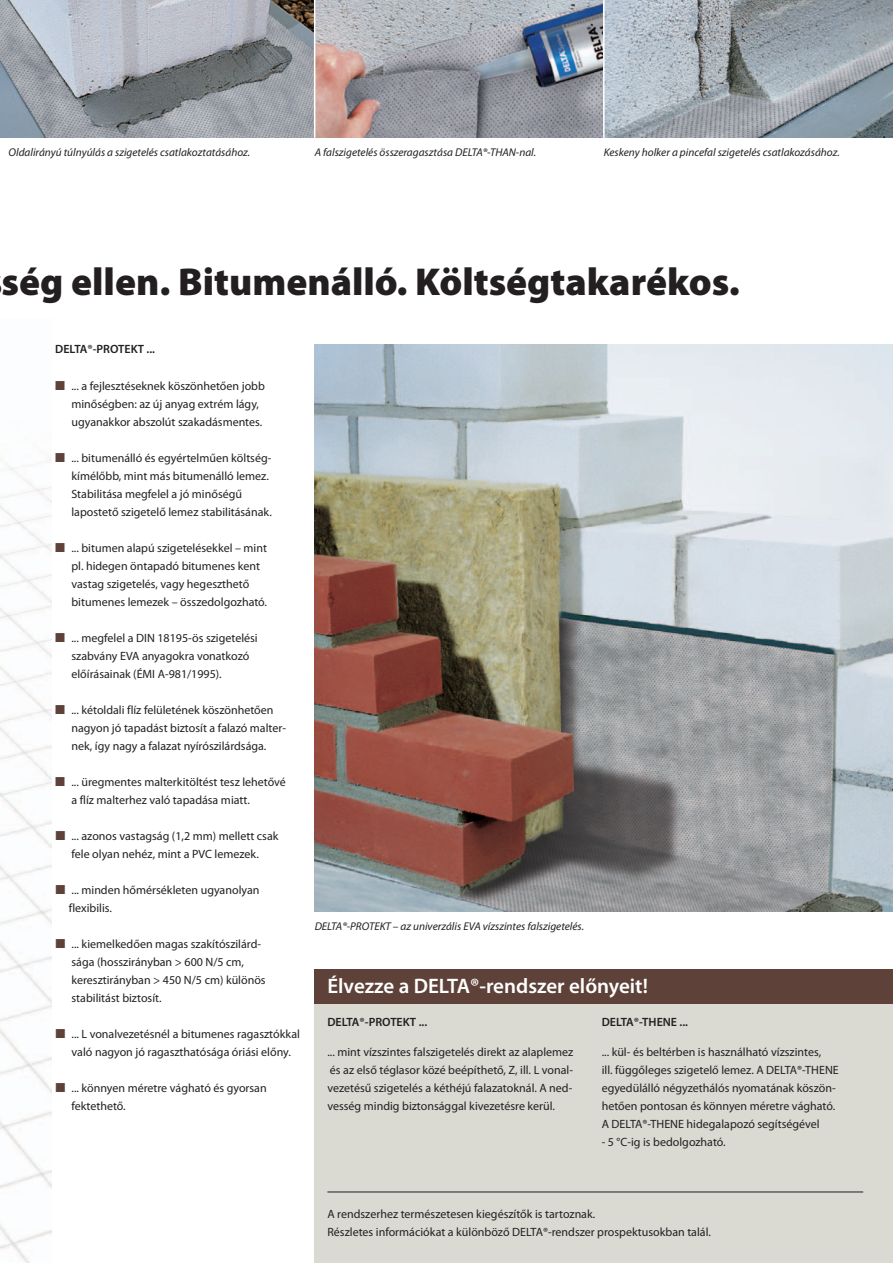
<style>
.page{position:relative;width:893px;height:1263px;background:#fff}
.page>*{position:absolute;margin:0;border:0;box-sizing:border-box;transform-origin:0 0}
.t1{font:900 39px "Myriad Pro Doerken";color:#231f20}
.t2{font:600 21px "Myriad Pro Doerken";color:#fff}
.t3{font:12px/18px "Myriad Pro Doerken";color:#231f20}
.t4{font:600 12px "Myriad Pro Doerken";color:#231f20}
.t5{font:italic 11.25px "Myriad Pro Doerken";color:#231f20}
.s1{font-weight:600;color:#5e4239}
</style>
<div class="page">
<img style="left:0;top:0;width:893px;height:138px">
<hr style="left:314px;top:0;width:1px;height:138px;background:#fff">
<hr style="left:603px;top:0;width:2px;height:138px;background:#fff">
<img style="left:315px;top:344px;width:578px;height:568px">
<div style="left:315px;top:969px;width:578px;height:294px;background:#dad9d2"></div>
<div style="left:315px;top:969px;width:578px;height:34px;background:#5e4239"></div>
<hr style="left:327px;top:1191px;width:536px;height:1px;background:#231f20">
<img style="left:0;top:457px;width:51px;height:806px">
<p class="t5" style="left:9px;top:145px;width:243px">Oldalirányú túlnyúlás a szigetelés csatlakoztatásához.</p>
<p class="t5" style="left:315px;top:145px;width:223px">A falszigetelés összeragasztása DELTA®-THAN-nal.</p>
<p class="t5" style="left:604px;top:145px;width:237px">Keskeny holker a pincefal szigetelés csatlakozásához.</p>
<h1 class="t1" style="left:2px;top:256px;width:740px">ség ellen. Bitumenálló. Költségtakarékos.</h1>
<p class="t4" style="left:55px;top:342px;width:101px">DELTA®-PROTEKT ...</p>
<p class="t3" style="left:71px;top:377px;width:195px;text-indent:-16px"><span class="s1">■</span> ... a fejlesztéseknek köszönhetően jobb minőségben: az új anyag extrém lágy, ugyanakkor abszolút szakadásmentes.</p>
<p class="t3" style="left:71px;top:449px;width:202px;text-indent:-16px"><span class="s1">■</span> ... bitumenálló és egyértelműen költség&shy;kímélőbb, mint más bitumenálló lemez.<br>Stabilitása megfelel a jó minőségű lapostető szigetelő lemez stabilitásának.</p>
<p class="t3" style="left:71px;top:539px;width:197px;text-indent:-16px"><span class="s1">■</span> ... bitumen alapú szigetelésekkel – mint pl. hidegen öntapadó bitumenes kent vastag szigetelés, vagy hegeszthető bitumenes lemezek – összedolgozható.</p>
<p class="t3" style="left:71px;top:629px;width:188px;text-indent:-16px"><span class="s1">■</span> ... megfelel a DIN 18195-ös szigetelési szabvány EVA anyagokra vonatkozó előírásainak (ÉMI A-981/1995).</p>
<p class="t3" style="left:71px;top:701px;width:215px;text-indent:-16px"><span class="s1">■</span> ... kétoldali flíz felületének köszönhetően nagyon jó tapadást biztosít a falazó malter&shy;nek, így nagy a falazat nyírószilárdsága.</p>
<p class="t3" style="left:71px;top:773px;width:216px;text-indent:-16px"><span class="s1">■</span> ... üregmentes malterkitöltést tesz lehetővé a flíz malterhez való tapadása miatt.</p>
<p class="t3" style="left:55px;top:827px;width:225px;text-align:center"><span class="s1">■</span> ... azonos vastagság (1,2 mm) mellett csak fele olyan nehéz, mint a PVC lemezek.</p>
<p class="t3" style="left:69px;top:881px;width:192px;text-indent:-14px"><span class="s1">■</span> ... minden hőmérsékleten ugyanolyan flexibilis.</p>
<p class="t3" style="left:72px;top:935px;width:196px;text-indent:-16px"><span class="s1">■</span> ... kiemelkedően magas szakítószilárd&shy;sága (hosszirányban &gt; 600 N/5 cm, keresztirányban &gt; 450 N/5 cm) különös stabilitást biztosít.</p>
<p class="t3" style="left:55px;top:1025px;width:246px;text-align:center"><span class="s1">■</span> ... L vonalvezetésnél a bitumenes ragasztókkal való nagyon jó ragaszthatósága óriási előny.</p>
<p class="t3" style="left:72px;top:1079px;width:197px;text-indent:-16px"><span class="s1">■</span> ... könnyen méretre vágható és gyorsan fektethető.</p>
<p class="t5" style="left:315px;top:919px;width:271px">DELTA®-PROTEKT – az univerzális EVA vízszintes falszigetelés.</p>
<h2 class="t2" style="left:327px;top:972px;width:322px">Élvezze a DELTA®-rendszer előnyeit!</h2>
<p class="t4" style="left:327px;top:1014px;width:101px">DELTA®-PROTEKT ...</p>
<p class="t3" style="left:327px;top:1043px;width:247px">... mint vízszintes falszigetelés direkt az alaplemez és az első téglasor közé beépíthető, Z, ill. L vonal-- vezetésű szigetelés a kéthéjú falazatoknál. A ned&shy;vesség mindig biztonsággal kivezetésre kerül.</p>
<p class="t4" style="left:602px;top:1014px;width:88px">DELTA®-THENE ...</p>
<p class="t3" style="left:602px;top:1043px;width:239px">... kül- és beltérben is használható vízszintes,<br>ill. függőleges szigetelő lemez. A DELTA®-THENE egyedülálló négyzethálós nyomatának köszön&shy;hetően pontosan és könnyen méretre vágható.<br>A DELTA®-THENE hidegalapozó segítségével</p>
<p class="t3" style="left:602px;top:1133px;width:126px">- 5 °C-ig is bedolgozható.</p>
<p class="t3" style="left:327px;top:1205px;width:385px">A rendszerhez természetesen kiegészítők is tartoznak.<br>Részletes információkat a különböző DELTA®-rendszer prospektusokban talál.</p>
</div>
